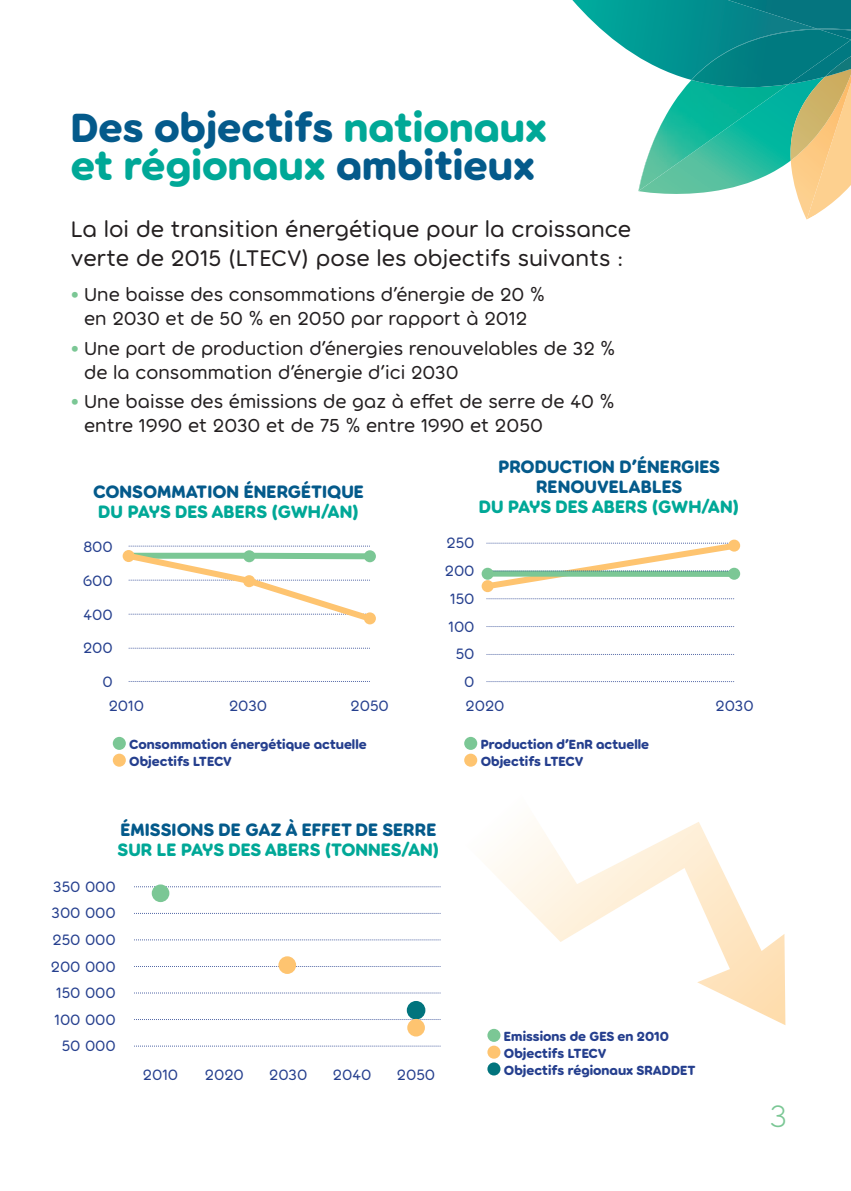
<style>
.page{position:relative;width:851px;height:1191px;background:#fff}
.page>*{position:absolute;margin:0;border:0;box-sizing:border-box;transform-origin:0 0}
.t1{font:700 43px/38px "Torus";color:#045a8b}
.t2{font:300 33px "Torus";color:#7bc795}
.t3{font:24px/28.8px "Torus";color:#231f20}
.t4{font:20px/24px "Torus";color:#231f20}
.t5{font:700 19px/20px "Torus";color:#045a8b;text-align:center}
.t6{font:700 19px "Torus";color:#00a897}
.t7{font:16px/27.8px "Torus";color:#253f8e;text-align:right}
.t8{font:700 14px/16.8px "Torus";color:#253f8e}
.s1{color:#00a897}
.s2{font-weight:700;color:#7bc795}
</style>
<div class="page">
<svg style="left:412px;top:743px;width:373px;height:282px"></svg>
<div style="left:487px;top:1028px;width:13px;height:14px;background:#7bc795;border-radius:50%"></div>
<div style="left:487px;top:1045px;width:13px;height:13px;background:#fec470;border-radius:50%"></div>
<div style="left:487px;top:1062px;width:13px;height:13px;background:#01747d;border-radius:50%"></div>
<svg style="left:134px;top:1045px;width:306px;height:1px"></svg>
<svg style="left:134px;top:1019px;width:306px;height:1px"></svg>
<svg style="left:134px;top:992px;width:306px;height:1px"></svg>
<svg style="left:134px;top:966px;width:306px;height:1px"></svg>
<svg style="left:134px;top:939px;width:306px;height:1px"></svg>
<svg style="left:134px;top:913px;width:306px;height:1px"></svg>
<svg style="left:134px;top:886px;width:306px;height:1px"></svg>
<div style="left:407px;top:1001px;width:18px;height:18px;background:#01747d;border-radius:50%"></div>
<div style="left:152px;top:884px;width:17px;height:18px;background:#7bc795;border-radius:50%"></div>
<div style="left:278px;top:956px;width:18px;height:18px;background:#fec470;border-radius:50%"></div>
<div style="left:407px;top:1019px;width:18px;height:17px;background:#fec470;border-radius:50%"></div>
<div style="left:464px;top:737px;width:13px;height:13px;background:#7bc795;border-radius:50%"></div>
<div style="left:464px;top:753px;width:13px;height:13px;background:#fec470;border-radius:50%"></div>
<svg style="left:486px;top:654px;width:248px;height:1px"></svg>
<svg style="left:486px;top:626px;width:248px;height:1px"></svg>
<svg style="left:486px;top:598px;width:248px;height:1px"></svg>
<svg style="left:486px;top:542px;width:249px;height:47px"></svg>
<div style="left:481px;top:568px;width:12px;height:12px;background:#7bc795;border-radius:50%"></div>
<div style="left:481px;top:580px;width:12px;height:12px;background:#fec470;border-radius:50%"></div>
<div style="left:728px;top:568px;width:12px;height:12px;background:#7bc795;border-radius:50%"></div>
<div style="left:728px;top:539px;width:12px;height:12px;background:#fec470;border-radius:50%"></div>
<div style="left:364px;top:550px;width:12px;height:12px;background:#7bc795;border-radius:50%"></div>
<svg style="left:129px;top:647px;width:241px;height:1px"></svg>
<svg style="left:129px;top:681px;width:241px;height:1px"></svg>
<svg style="left:129px;top:545px;width:241px;height:1px"></svg>
<div style="left:113px;top:737px;width:13px;height:13px;background:#7bc795;border-radius:50%"></div>
<div style="left:113px;top:753px;width:13px;height:13px;background:#fec470;border-radius:50%"></div>
<div style="left:123px;top:550px;width:12px;height:12px;background:#fec470;border-radius:50%"></div>
<svg style="left:243px;top:550px;width:12px;height:12px"></svg>
<svg style="left:572px;top:0;width:278px;height:220px"></svg>
<img style="left:691px;top:29px;width:159px;height:59px">
<img style="left:824px;top:56px;width:26px;height:21px">
<img style="left:727px;top:0;width:123px;height:30px">
<img style="left:818px;top:29px;width:32px;height:11px">
<svg style="left:486px;top:681px;width:248px;height:1px"></svg>
<svg style="left:128px;top:553px;width:243px;height:68px"></svg>
<div style="left:364px;top:612px;width:12px;height:12px;background:#fec470;border-radius:50%"></div>
<h1 class="t1" style="left:71px;top:107px;width:477px">Des objectifs <span class="s1">nationaux et régionaux</span> ambitieux</h1>
<p class="t3" style="left:71px;top:214px;width:562px">La loi de transition énergétique pour la croissance verte de 2015 (LTECV) pose les objectifs suivants :</p>
<p class="t4" style="left:71px;top:282px;width:475px;text-align:center"><span class="s2">•</span> Une baisse des consommations d’énergie de 20 % en 2030 et de 50 % en 2050 par rapport à 2012</p>
<p class="t4" style="left:84px;top:335px;width:532px;text-indent:-13px"><span class="s2">•</span> Une part de production d’énergies renouvelables de 32 % de la consommation d’énergie d’ici 2030</p>
<p class="t4" style="left:84px;top:389px;width:532px;text-indent:-13px"><span class="s2">•</span> Une baisse des émissions de gaz à effet de serre de 40 % entre 1990 et 2030 et de 75 % entre 1990 et 2050</p>
<p class="t5" style="left:93px;top:481px;width:272px">CONSOMMATION ÉNERGÉTIQUE</p>
<p class="t6" style="left:98px;top:500px;width:262px">DU PAYS DES ABERS (GWH/AN)</p>
<p class="t7" style="left:83px;top:529px;width:31px;line-height:33.8px">800<br>600<br>400<br>200<br>0</p>
<p class="t7" style="left:109px;top:691px;width:37px">2010</p>
<p class="t7" style="left:229px;top:691px;width:40px">2030</p>
<p class="t7" style="left:350px;top:691px;width:40px">2050</p>
<p class="t8" style="left:129px;top:735px;width:239px">Consommation énergétique actuelle<br>Objectifs LTECV</p>
<p class="t5" style="left:498px;top:456px;width:223px">PRODUCTION D’ÉNERGIES<br>RENOUVELABLES</p>
<p class="t6" style="left:478px;top:495px;width:262px">DU PAYS DES ABERS (GWH/AN)</p>
<p class="t7" style="left:445px;top:528px;width:31px">250<br>200<br>150<br>100<br>50<br>0</p>
<p class="t7" style="left:465px;top:691px;width:40px">2020</p>
<p class="t7" style="left:715px;top:691px;width:40px">2030</p>
<p class="t8" style="left:480px;top:735px;width:170px">Production d’EnR actuelle<br>Objectifs LTECV</p>
<p class="t5" style="left:120px;top:818px;width:317px">ÉMISSIONS DE GAZ À EFFET DE SERRE</p>
<p class="t6" style="left:117px;top:837px;width:323px">SUR LE PAYS DES ABERS (TONNES/AN)</p>
<p class="t7" style="left:53px;top:872px;width:64px">350 000</p>
<p class="t7" style="left:52px;top:898px;width:66px">300 000</p>
<p class="t7" style="left:51px;top:926px;width:66px;line-height:26.6px">250 000<br>200 000<br>150 000<br>100 000<br>50 000</p>
<p class="t7" style="left:143px;top:1060px;width:37px">2010</p>
<p class="t7" style="left:205px;top:1060px;width:40px">2020</p>
<p class="t7" style="left:269px;top:1060px;width:40px">2030</p>
<p class="t7" style="left:333px;top:1060px;width:40px">2040</p>
<p class="t7" style="left:397px;top:1060px;width:40px">2050</p>
<p class="t8" style="left:504px;top:1027px;width:193px">Emissions de GES en 2010<br>Objectifs LTECV<br>Objectifs régionaux SRADDET</p>
<h2 class="t2" style="left:769px;top:1096px;width:19px">3</h2>
</div>
